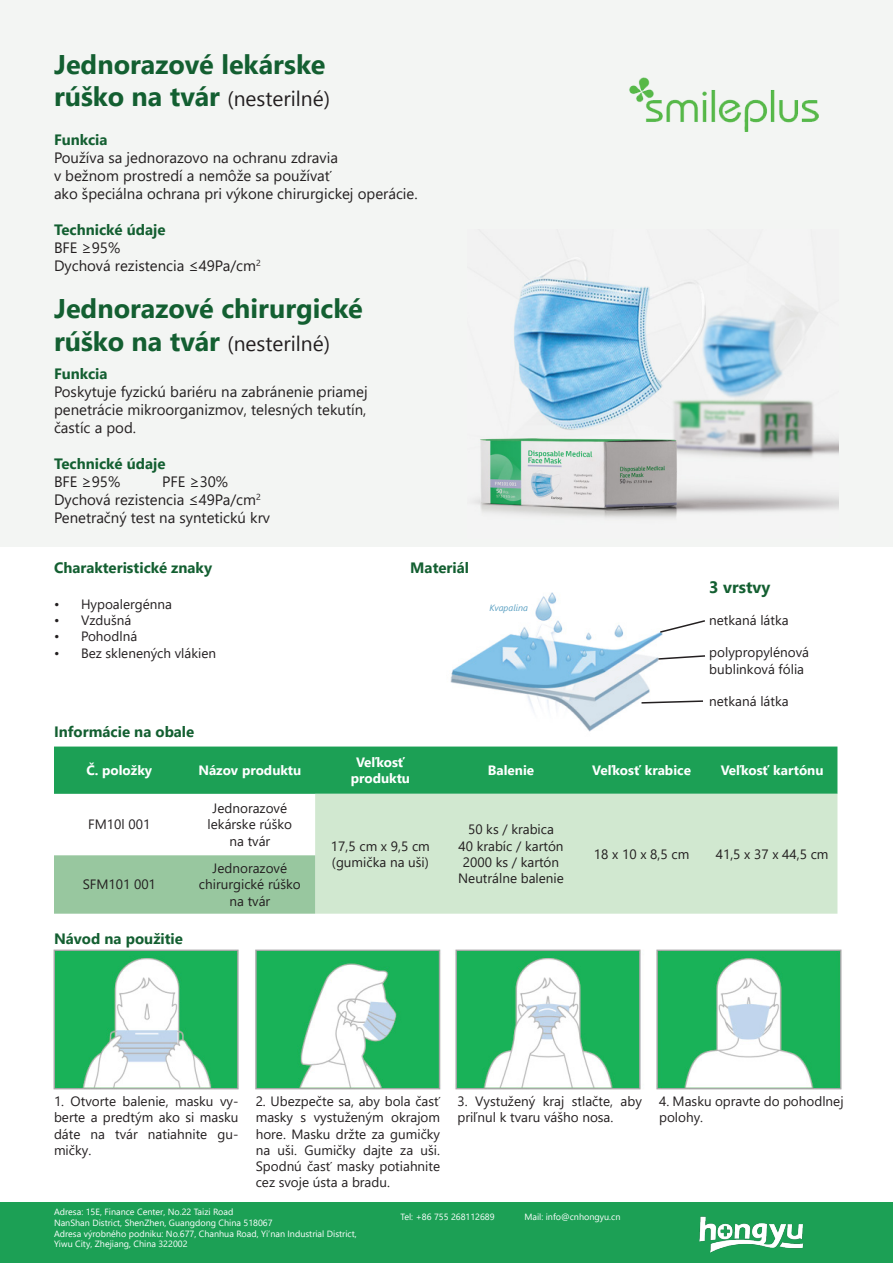
<style>
.page{position:relative;width:893px;height:1263px;background:#fff}
.page>*{position:absolute;margin:0;border:0;box-sizing:border-box;transform-origin:0 0}
.t1{font:700 27px "Segoe UI";color:#135f31}
.t2{font:700 16.5px "Segoe UI";color:#135f31}
.t3{font:15px "Segoe UI";color:#231f20}
.t4{font:700 15px "Segoe UI";color:#135f31}
.t5{font:13.5px/16.2px "Segoe UI";color:#231f20}
.t6{font:700 13.5px "Segoe UI";color:#fff}
.t7{font:9px/10.8px "Segoe UI";color:#fff}
.t8{font:italic 9px "Segoe UI";color:#5ba0c2}
.s1{color:#231f20}
</style>
<div class="page">
<div style="left:0;top:0;width:893px;height:547px;background:#f3f5f3"></div>
<div style="left:0;top:1202px;width:893px;height:61px;background:#1ca055"></div>
<img style="left:699px;top:1216px;width:105px;height:37px">
<img style="left:629px;top:77px;width:190px;height:55px">
<img style="left:474px;top:259px;width:365px;height:259px">
<img style="left:450px;top:592px;width:213px;height:140px">
<img style="left:53px;top:949px;width:789px;height:141px">
<div style="left:54px;top:746px;width:783px;height:48px;background:#1ca055"></div>
<div style="left:315px;top:794px;width:522px;height:120px;background:#d1e8d0"></div>
<div style="left:54px;top:855px;width:261px;height:59px;background:#98c79f"></div>
<svg style="left:657px;top:654px;width:48px;height:6px"></svg>
<svg style="left:658px;top:619px;width:47px;height:15px"></svg>
<svg style="left:640px;top:699px;width:63px;height:5px"></svg>
<p class="t1" style="left:54px;top:39px;width:273px">Jednorazové lekárske</p>
<p class="t1" style="left:54px;top:71px;width:260px">rúško na tvár <span class="s1">■</span> <span class="s1">▲▼</span> <span class="s1">●■</span></p>
<p class="t4" style="left:54px;top:125px;width:55px">Funkcia</p>
<p class="t3" style="left:54px;top:143px;width:285px">Používa sa jednorazovo na ochranu zdravia</p>
<p class="t3" style="left:54px;top:161px;width:279px">v bežnom prostredí a nemôže sa používať</p>
<p class="t3" style="left:54px;top:179px;width:365px">ako špeciálna ochrana pri výkone chirurgickej operácie.</p>
<p class="t4" style="left:54px;top:215px;width:113px">Technické údaje</p>
<p class="t3" style="left:54px;top:233px;width:68px">BFE ≥95%</p>
<p class="t3" style="left:54px;top:251px;width:208px">Dychová rezistencia ≤49Pa/cm<sup>2</sup></p>
<p class="t1" style="left:54px;top:283px;width:310px">Jednorazové chirurgické</p>
<p class="t1" style="left:54px;top:316px;width:260px">rúško na tvár <span class="s1">■</span> <span class="s1">▲▼</span> <span class="s1">●■</span></p>
<p class="t4" style="left:54px;top:359px;width:55px">Funkcia</p>
<p class="t3" style="left:54px;top:377px;width:315px">Poskytuje fyzickú bariéru na zabránenie priamej</p>
<p class="t3" style="left:54px;top:395px;width:314px">penetrácie mikroorganizmov, telesných tekutín,</p>
<p class="t3" style="left:54px;top:413px;width:84px">častíc a pod.</p>
<p class="t4" style="left:54px;top:449px;width:113px">Technické údaje</p>
<p class="t3" style="left:54px;top:467px;width:68px">BFE ≥95%</p>
<p class="t3" style="left:162px;top:467px;width:68px">PFE ≥30%</p>
<p class="t3" style="left:54px;top:485px;width:208px">Dychová rezistencia ≤49Pa/cm<sup>2</sup></p>
<p class="t3" style="left:54px;top:503px;width:218px">Penetračný test na syntetickú krv</p>
<p class="t4" style="left:54px;top:554px;width:160px">Charakteristické znaky</p>
<p class="t5" style="left:54px;top:595px;width:120px">• Hypoalergénna</p>
<p class="t5" style="left:54px;top:611px;width:79px">• Vzdušná</p>
<p class="t5" style="left:54px;top:627px;width:85px">• Pohodlná</p>
<p class="t5" style="left:54px;top:644px;width:164px">• Bez sklenených vlákien</p>
<p class="t4" style="left:54px;top:717px;width:142px">Informácie na obale</p>
<p class="t6" style="left:86px;top:757px;width:67px">Č. položky</p>
<p class="t6" style="left:198px;top:757px;width:105px">Názov produktu</p>
<p class="t4" style="left:410px;top:554px;width:60px">Materiál</p>
<p class="t6" style="left:356px;top:749px;width:50px">Veľkosť</p>
<p class="t6" style="left:351px;top:766px;width:61px">produktu</p>
<p class="t8" style="left:489px;top:599px;width:40px">Kvapalina</p>
<p class="t2" style="left:709px;top:571px;width:63px">3 vrstvy</p>
<p class="t5" style="left:709px;top:611px;width:81px">netkaná látka</p>
<p class="t5" style="left:709px;top:643px;width:101px">polypropylénová</p>
<p class="t5" style="left:709px;top:659px;width:96px">bublinková fólia</p>
<p class="t5" style="left:709px;top:692px;width:81px">netkaná látka</p>
<p class="t6" style="left:488px;top:757px;width:48px">Balenie</p>
<p class="t6" style="left:592px;top:757px;width:100px">Veľkosť krabice</p>
<p class="t6" style="left:721px;top:757px;width:104px">Veľkosť kartónu</p>
<p class="t5" style="left:88px;top:815px;width:64px">FM10l 001</p>
<p class="t5" style="left:83px;top:875px;width:75px">SFM101 001</p>
<p class="t4" style="left:54px;top:925px;width:130px">Návod na použitie</p>
<p class="t5" style="left:208px;top:799px;width:86px;text-align:center">Jednorazové lekárske rúško</p>
<p class="t5" style="left:229px;top:831px;width:42px">na tvár</p>
<p class="t5" style="left:199px;top:859px;width:103px;text-align:center">Jednorazové chirurgické rúško na tvár</p>
<p class="t5" style="left:331px;top:836px;width:100px">17,5 cm x 9,5 cm (gumička na uši)</p>
<p class="t5" style="left:468px;top:820px;width:87px">50 ks / krabica</p>
<p class="t5" style="left:458px;top:836px;width:107px">40 krabíc / kartón</p>
<p class="t5" style="left:463px;top:853px;width:98px">2000 ks / kartón</p>
<p class="t5" style="left:458px;top:869px;width:107px">Neutrálne balenie</p>
<p class="t5" style="left:594px;top:844px;width:97px">18 x 10 x 8,5 cm</p>
<p class="t5" style="left:716px;top:844px;width:114px">41,5 x 37 x 44,5 cm</p>
<p class="t5" style="left:54px;top:1092px;width:186px;text-align:justify">1. Otvorte balenie, masku vy&shy;berte a predtým ako si masku dáte na tvár natiahnite gu&shy;mičky.</p>
<p class="t5" style="left:256px;top:1092px;width:186px;text-align:justify">2. Ubezpečte sa, aby bola časť masky s vystuženým okrajom hore. Masku držte za gumičky na uši. Gumičky dajte za uši.<br>Spodnú časť masky potiahnite cez svoje ústa a bradu.</p>
<p class="t5" style="left:457px;top:1092px;width:186px">3. Vystužený kraj stlačte, aby priľnul k tvaru vášho nosa.</p>
<p class="t5" style="left:659px;top:1092px;width:186px">4. Masku opravte do pohodlnej polohy.</p>
<p class="t7" style="left:54px;top:1205px;width:304px">Adresa: 15E, Finance Center, No.22 Taizi Road<br>NanShan District, ShenZhen, Guangdong China 518067<br>Adresa výrobného podniku: No.677, Chanhua Road, Yi’nan Industrial District, Yiwu City, Zhejiang, China 322002</p>
<p class="t7" style="left:400px;top:1210px;width:96px">Tel: +86 755 268112689</p>
<p class="t7" style="left:524px;top:1210px;width:98px">Mail: info@cnhongyu.cn</p>
</div>
